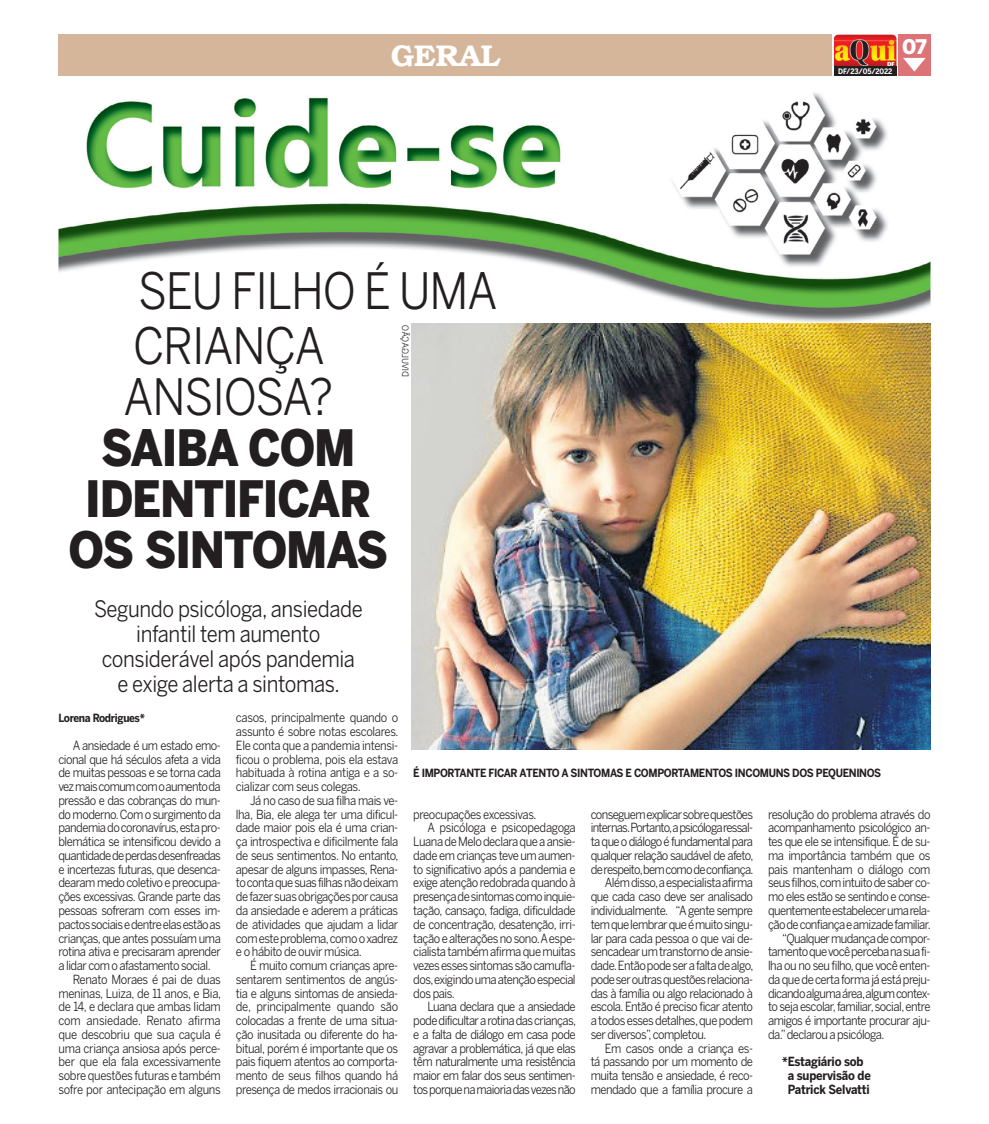
<style>
.page{position:relative;width:989px;height:1124px;background:#fff}
.page>*{position:absolute;margin:0;border:0;box-sizing:border-box;transform-origin:0 0}
.t1{font:900 49.75px/51px "Benton";letter-spacing:-.025em;color:#231f20;text-align:center;scale:.9 1}
.t2{font:49.75px/53px "Benton Sans";letter-spacing:-.025em;color:#231f20;scale:.9 1}
.t3{font:30px "Bookman Aqui";color:#fff}
.t4{font:22.5px/25px "Benton Sans";letter-spacing:-.02em;color:#231f20;text-align:center;scale:.9 1}
.t5{font:900 20px "Benton";color:#fff}
.t6{font:12.5px/13.8px "Benton Sans";letter-spacing:-.045em;color:#231f20;text-align:justify;scale:.9 1}
.t7{font:12.5px "Benton Sans";letter-spacing:-.025em;color:#231f20;scale:.9 1}
.t8{font:700 12.5px/13.8px "Benton Sans";letter-spacing:-.02em;color:#231f20;text-align:center;scale:.9 1}
.t9{font:12.5px "Benton Sans";letter-spacing:-.065em;color:#231f20;scale:.9 1}
.t10{font:12.5px "Benton Sans";letter-spacing:-.01em;color:#231f20;scale:.9 1}
.t11{font:700 11.25px "Benton Sans";letter-spacing:-.035em;color:#231f20;scale:.9 1}
.t12{font:700 7.5px "Benton Sans";letter-spacing:-.02em;color:#fff;scale:.9 1}
</style>
<div class="page">
<img style="left:834px;top:34px;width:62px;height:32px">
<div style="left:834px;top:66px;width:62px;height:10px;background:#231f20"></div>
<div style="left:898px;top:34px;width:32px;height:42px;background:#dc7377"></div>
<svg style="left:903px;top:58px;width:22px;height:14px"></svg>
<div style="left:58px;top:34px;width:774px;height:42px;background:#d5b69b"></div>
<img style="left:411px;top:323px;width:519px;height:426px">
<img style="left:58px;top:93px;width:872px;height:230px">
<h2 class="t3" style="left:391px;top:38px;width:111px">GERAL</h2>
<h1 class="t2" style="left:123px;top:263px;width:417px">SEU FILHO É UMA<br>CRIANÇA<br>ANSIOSA?</h1>
<h1 class="t1" style="left:68px;top:421px;width:357px">SAIBA COM<br>IDENTIFICAR<br>OS SINTOMAS</h1>
<h3 class="t4" style="left:94px;top:595px;width:300px">Segundo psicóloga, ansiedade infantil tem aumento considerável após pandemia e exige alerta a sintomas.</h3>
<p class="t12" style="left:838px;top:67px;width:62px">DF/23/05/2022</p>
<h3 class="t5" style="left:902px;top:35px;width:26px">07</h3>
<p class="t11" style="left:58px;top:711px;width:97px">Lorena Rodrigues*</p>
<p class="t6" style="left:73px;top:738px;width:166px">A ansiedade é um estado emo-</p>
<p class="t6" style="left:58px;top:751px;width:182px">cional que há séculos afeta a vida</p>
<p class="t6" style="left:58px;top:765px;width:182px">de muitas pessoas e se torna cada</p>
<p class="t6" style="left:58px;top:779px;width:182px">vez mais comum com o aumento da</p>
<p class="t6" style="left:58px;top:793px;width:182px">pressão e das cobranças do mun-</p>
<p class="t6" style="left:58px;top:806px;width:182px">do moderno. Com o surgimento da</p>
<p class="t6" style="left:58px;top:820px;width:182px">pandemia do coronavírus, esta pro-</p>
<p class="t6" style="left:58px;top:834px;width:182px">blemática se intensificou devido a</p>
<p class="t6" style="left:58px;top:848px;width:182px">quantidade de perdas desenfreadas</p>
<p class="t6" style="left:58px;top:861px;width:182px">e incertezas futuras, que desenca-</p>
<p class="t6" style="left:58px;top:875px;width:182px">dearam medo coletivo e preocupa-</p>
<p class="t6" style="left:58px;top:889px;width:182px">ções excessivas. Grande parte das</p>
<p class="t6" style="left:58px;top:903px;width:182px">pessoas sofreram com esses im-</p>
<p class="t6" style="left:58px;top:916px;width:182px">pactos sociais e dentre elas estão as</p>
<p class="t6" style="left:58px;top:930px;width:182px">crianças, que antes possuíam uma</p>
<p class="t6" style="left:58px;top:944px;width:182px">rotina ativa e precisaram aprender</p>
<p class="t6" style="left:58px;top:958px;width:171px">a lidar com o afastamento social.</p>
<p class="t7" style="left:73px;top:971px;width:166px">Renato Moraes é pai de duas</p>
<p class="t7" style="left:58px;top:984px;width:182px">meninas, Luiza, de 11 anos, e Bia,</p>
<p class="t7" style="left:58px;top:998px;width:182px">de 14, e declara que ambas lidam</p>
<p class="t10" style="left:58px;top:1012px;width:182px">com ansiedade. Renato afirma</p>
<p class="t7" style="left:58px;top:1026px;width:182px">que descobriu que sua caçula é</p>
<p class="t7" style="left:58px;top:1039px;width:182px">uma criança ansiosa após perce-</p>
<p class="t7" style="left:58px;top:1053px;width:182px">ber que ela fala excessivamente</p>
<p class="t7" style="left:58px;top:1067px;width:182px">sobre questões futuras e também</p>
<p class="t7" style="left:58px;top:1081px;width:182px">sofre por antecipação em alguns</p>
<p class="t6" style="left:236px;top:710px;width:182px">casos, principalmente quando o assunto é sobre notas escolares.<br>Ele conta que a pandemia intensi&shy;ficou o problema, pois ela estava habituada à rotina antiga e a so&shy;cializar com seus colegas.</p>
<p class="t6" style="left:236px;top:793px;width:182px;text-indent:14px">Já no caso de sua filha mais ve&shy;lha, Bia, ele alega ter uma dificul&shy;dade maior pois ela é uma crian&shy;ça introspectiva e dificilmente fala de seus sentimentos. No entanto, apesar de alguns impasses, Rena&shy;to conta que suas filhas não deixam de fazer suas obrigações por causa da ansiedade e aderem a práticas de atividades que ajudam a lidar com este problema, como o xadrez e o hábito de ouvir música.</p>
<p class="t6" style="left:236px;top:958px;width:182px;text-indent:14px">É muito comum crianças apre&shy;sentarem sentimentos de angús&shy;tia e alguns sintomas de ansieda&shy;de, principalmente quando são colocadas a frente de uma situa&shy;ção inusitada ou diferente do ha&shy;bitual, porém é importante que os pais fiquem atentos ao comporta&shy;mento de seus filhos quando há presença de medos irracionais ou</p>
<p class="t11" style="left:413px;top:766px;width:521px">É IMPORTANTE FICAR ATENTO A SINTOMAS E COMPORTAMENTOS INCOMUNS DOS PEQUENINOS</p>
<p class="t6" style="left:413px;top:806px;width:138px">preocupações excessivas.</p>
<p class="t6" style="left:427px;top:820px;width:166px">A psicóloga e psicopedagoga</p>
<p class="t6" style="left:413px;top:834px;width:182px">Luana de Melo declara que a ansie-</p>
<p class="t6" style="left:413px;top:848px;width:182px">dade em crianças teve um aumen-</p>
<p class="t6" style="left:413px;top:861px;width:182px">to significativo após a pandemia e</p>
<p class="t6" style="left:413px;top:875px;width:182px">exige atenção redobrada quando à</p>
<p class="t6" style="left:413px;top:889px;width:182px">presença de sintomas como inquie-</p>
<p class="t6" style="left:413px;top:903px;width:182px">tação, cansaço, fadiga, dificuldade</p>
<p class="t6" style="left:413px;top:916px;width:182px">de concentração, desatenção, irri-</p>
<p class="t6" style="left:413px;top:930px;width:182px">tação e alterações no sono. A espe-</p>
<p class="t6" style="left:413px;top:944px;width:182px">cialista também afirma que muitas</p>
<p class="t6" style="left:413px;top:958px;width:182px">vezes esses sintomas são camufla-</p>
<p class="t6" style="left:413px;top:971px;width:182px">dos, exigindo uma atenção especial</p>
<p class="t6" style="left:413px;top:985px;width:48px">dos pais.</p>
<p class="t6" style="left:427px;top:999px;width:166px">Luana declara que a ansiedade</p>
<p class="t6" style="left:413px;top:1013px;width:182px">pode dificultar a rotina das crianças,</p>
<p class="t6" style="left:413px;top:1026px;width:182px">e a falta de diálogo em casa pode</p>
<p class="t6" style="left:413px;top:1040px;width:182px">agravar a problemática, já que elas</p>
<p class="t6" style="left:413px;top:1054px;width:182px">têm naturalmente uma resistência</p>
<p class="t6" style="left:413px;top:1068px;width:182px">maior em falar dos seus sentimen-</p>
<p class="t6" style="left:413px;top:1081px;width:182px">tos porque na maioria das vezes não</p>
<p class="t6" style="left:590px;top:806px;width:182px">conseguem explicar sobre questões</p>
<p class="t9" style="left:590px;top:819px;width:182px">internas. Portanto, a psicóloga ressal-</p>
<p class="t6" style="left:590px;top:834px;width:182px">ta que o diálogo é fundamental para</p>
<p class="t6" style="left:590px;top:848px;width:182px">qualquer relação saudável de afeto,</p>
<p class="t6" style="left:590px;top:861px;width:182px">de respeito, bem como de confiança.</p>
<p class="t6" style="left:605px;top:875px;width:166px">Além disso, a especialista afirma</p>
<p class="t6" style="left:590px;top:889px;width:182px">que cada caso deve ser analisado</p>
<p class="t6" style="left:590px;top:903px;width:182px">individualmente. “A gente sempre</p>
<p class="t6" style="left:590px;top:916px;width:182px">tem que lembrar que é muito singu-</p>
<p class="t6" style="left:590px;top:930px;width:182px">lar para cada pessoa o que vai de-</p>
<p class="t6" style="left:590px;top:944px;width:182px">sencadear um transtorno de ansie-</p>
<p class="t6" style="left:590px;top:958px;width:182px">dade. Então pode ser a falta de algo,</p>
<p class="t6" style="left:590px;top:971px;width:182px">pode ser outras questões relaciona-</p>
<p class="t6" style="left:590px;top:985px;width:182px">das à família ou algo relacionado à</p>
<p class="t6" style="left:590px;top:999px;width:182px">escola. Então é preciso ficar atento</p>
<p class="t6" style="left:590px;top:1013px;width:182px">a todos esses detalhes, que podem</p>
<p class="t6" style="left:590px;top:1026px;width:130px">ser diversos”, completou.</p>
<p class="t6" style="left:605px;top:1040px;width:166px">Em casos onde a criança es-</p>
<p class="t6" style="left:590px;top:1054px;width:182px">tá passando por um momento de</p>
<p class="t6" style="left:590px;top:1068px;width:182px">muita tensão e ansiedade, é reco-</p>
<p class="t6" style="left:590px;top:1081px;width:182px">mendado que a família procure a</p>
<p class="t6" style="left:768px;top:806px;width:182px">resolução do problema através do</p>
<p class="t6" style="left:768px;top:820px;width:182px">acompanhamento psicológico an-</p>
<p class="t6" style="left:768px;top:834px;width:182px">tes que ele se intensifique. É de su-</p>
<p class="t6" style="left:768px;top:848px;width:182px">ma importância também que os</p>
<p class="t6" style="left:768px;top:861px;width:182px">pais mantenham o diálogo com</p>
<p class="t6" style="left:768px;top:875px;width:182px">seus filhos, com intuito de saber co-</p>
<p class="t6" style="left:768px;top:889px;width:182px">mo eles estão se sentindo e conse-</p>
<p class="t6" style="left:768px;top:903px;width:182px">quentemente estabelecer uma rela-</p>
<p class="t6" style="left:768px;top:916px;width:182px">ção de confiança e amizade familiar.</p>
<p class="t6" style="left:782px;top:930px;width:166px">“Qualquer mudança de compor-</p>
<p class="t6" style="left:768px;top:944px;width:182px">tamento que você perceba na sua fi-</p>
<p class="t6" style="left:768px;top:958px;width:182px">lha ou no seu filho, que você enten-</p>
<p class="t6" style="left:768px;top:971px;width:182px">da que de certa forma já está preju-</p>
<p class="t6" style="left:768px;top:985px;width:182px">dicando alguma área, algum contex-</p>
<p class="t6" style="left:768px;top:999px;width:182px">to seja escolar, familiar, social, entre</p>
<p class="t6" style="left:768px;top:1013px;width:182px">amigos é importante procurar aju-</p>
<p class="t6" style="left:768px;top:1026px;width:131px">da.” declarou a psicóloga.</p>
<p class="t8" style="left:782px;top:1054px;width:100px">* Estagiário sob a supervisão de<br>Patrick Selvatti</p>
</div>
